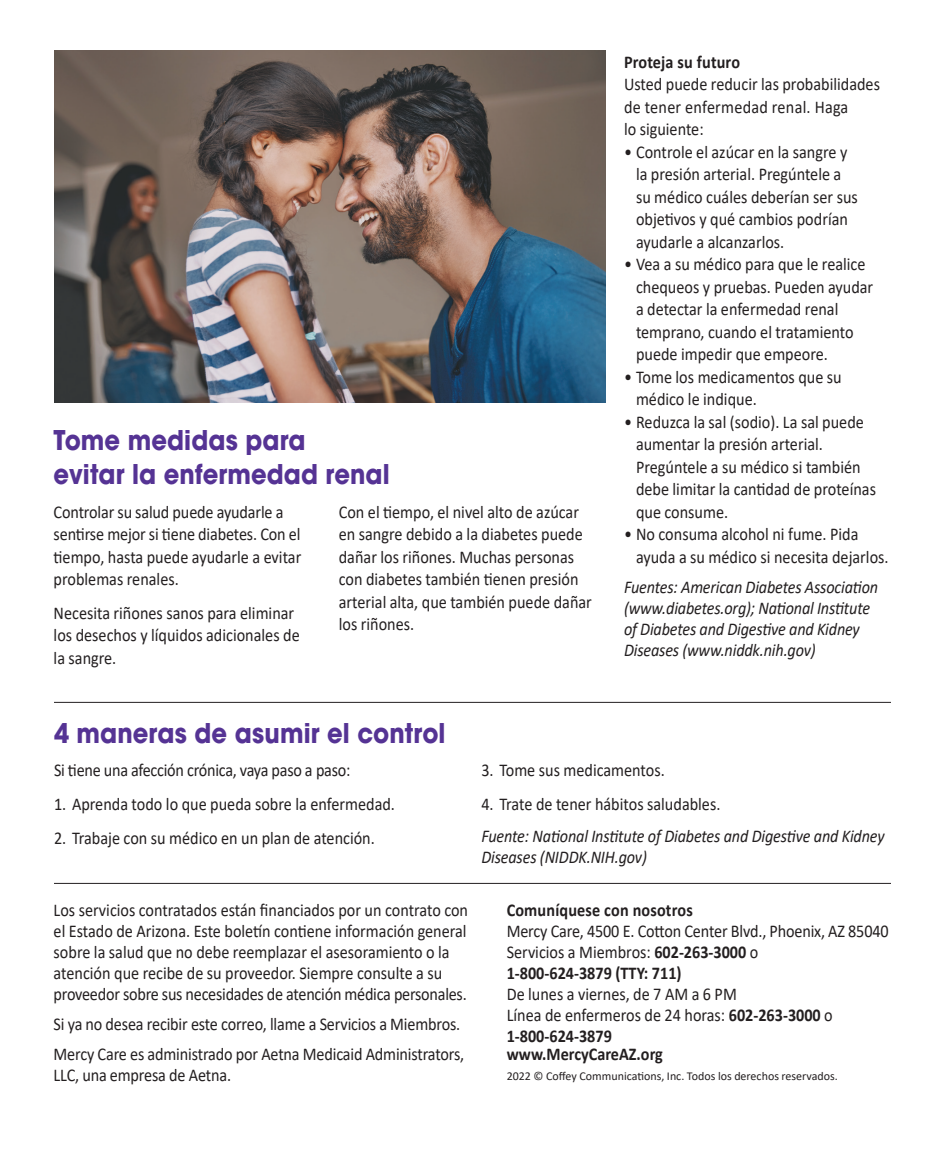
<style>
.page{position:relative;width:945px;height:1161px;background:#fff}
.page>*{position:absolute;margin:0;border:0;box-sizing:border-box;transform-origin:0 0}
.t1{font:700 27px/33.8px "ITC Avant Garde Std";letter-spacing:.005em;color:#553394;scale:.9 1}
.SP__12pt_BODY_MAIN{font:18px/22.5px "Calibri";color:#231f20;scale:.9 1}
.SP_12pt_Legal_discla{font:italic 18px/21px "Calibri";letter-spacing:-.01em;color:#231f20;scale:.9 1}
._12pt_Source___MC{font:italic 18px/21px "Calibri";letter-spacing:-.01em;color:#231f20;scale:.9 1}
.SP_12pt_Body_after_b{font:18px/22.5px "Calibri";color:#231f20;scale:.9 1}
.SP_12pt_Body_Breaker{font:700 18px "Calibri";letter-spacing:.01em;color:#231f20;scale:.9 1}
.t2{font:12px "Calibri";color:#231f20}
.s1{font-weight:700}
</style>
<div class="page">
<hr style="left:54px;top:702px;width:837px;height:1px;background:#231f20">
<img style="left:54px;top:51px;width:552px;height:351px">
<hr style="left:54px;top:883px;width:837px;height:1px;background:#231f20">
<h1 class="t1" style="left:54px;top:423px;width:375px">Tome medidas para<br>evitar la enfermedad renal</h1>
<p class="SP__12pt_BODY_MAIN" style="left:54px;top:500px;width:277px">Controlar su salud puede ayudarle a sentirse mejor si tiene diabetes. Con el tiempo, hasta puede ayudarle a evitar problemas renales.</p>
<p class="SP__12pt_BODY_MAIN" style="left:54px;top:601px;width:275px">Necesita riñones sanos para eliminar los desechos y líquidos adicionales de la sangre.</p>
<p class="SP__12pt_BODY_MAIN" style="left:339px;top:500px;width:283px">Con el tiempo, el nivel alto de azúcar en sangre debido a la diabetes puede dañar los riñones. Muchas personas con diabetes también tienen presión arterial alta, que también puede dañar los riñones.</p>
<p class="SP_12pt_Body_Breaker" style="left:624px;top:49px;width:130px">Proteja su futuro</p>
<p class="SP_12pt_Body_after_b" style="left:624px;top:72px;width:286px">Usted puede reducir las probabilidades de tener enfermedad renal. Haga<br>lo siguiente:</p>
<p class="SP__12pt_BODY_MAIN" style="left:636px;top:140px;width:248px;text-indent:-12px">• Controle el azúcar en la sangre y la presión arterial. Pregúntele a su médico cuáles deberían ser sus objetivos y qué cambios podrían ayudarle a alcanzarlos.</p>
<p class="SP__12pt_BODY_MAIN" style="left:636px;top:252px;width:265px;text-indent:-12px">• Vea a su médico para que le realice chequeos y pruebas. Pueden ayudar a detectar la enfermedad renal temprano, cuando el tratamiento puede impedir que empeore.</p>
<p class="SP__12pt_BODY_MAIN" style="left:636px;top:365px;width:230px;text-indent:-12px">• Tome los medicamentos que su médico le indique.</p>
<p class="SP__12pt_BODY_MAIN" style="left:636px;top:410px;width:268px;text-indent:-12px">• Reduzca la sal (sodio). La sal puede aumentar la presión arterial.<br>Pregúntele a su médico si también debe limitar la cantidad de proteínas que consume.</p>
<p class="SP__12pt_BODY_MAIN" style="left:636px;top:522px;width:282px;text-indent:-12px">• No consuma alcohol ni fume. Pida ayuda a su médico si necesita dejarlos.</p>
<p class="SP_12pt_Legal_discla" style="left:624px;top:576px;width:284px">Fuentes: American Diabetes Association (www.diabetes.org); National Institute of Diabetes and Digestive and Kidney Diseases (www.niddk.nih.gov)</p>
<h2 class="t1" style="left:54px;top:716px;width:437px">4 maneras de asumir el control</h2>
<p class="SP__12pt_BODY_MAIN" style="left:54px;top:759px;width:331px">Si tiene una afección crónica, vaya paso a paso:</p>
<p class="SP__12pt_BODY_MAIN" style="left:54px;top:792px;width:380px">1. Aprenda todo lo que pueda sobre la enfermedad.</p>
<p class="SP__12pt_BODY_MAIN" style="left:54px;top:826px;width:358px">2. Trabaje con su médico en un plan de atención.</p>
<p class="SP__12pt_BODY_MAIN" style="left:481px;top:759px;width:205px">3. Tome sus medicamentos.</p>
<p class="SP__12pt_BODY_MAIN" style="left:481px;top:792px;width:267px">4. Trate de tener hábitos saludables.</p>
<p class="_12pt_Source___MC" style="left:481px;top:824px;width:450px">Fuente: National Institute of Diabetes and Digestive and Kidney<br>Diseases (NIDDK.NIH.gov)</p>
<p class="SP__12pt_BODY_MAIN" style="left:54px;top:899px;width:462px;line-height:21px">Los servicios contratados están financiados por un contrato con el Estado de Arizona. Este boletín contiene información general sobre la salud que no debe reemplazar el asesoramiento o la atención que recibe de su proveedor. Siempre consulte a su proveedor sobre sus necesidades de atención médica personales.</p>
<p class="SP__12pt_BODY_MAIN" style="left:54px;top:1008px;width:458px;line-height:30px">Si ya no desea recibir este correo, llame a Servicios a Miembros.<br>Mercy Care es administrado por Aetna Medicaid Administrators,</p>
<p class="SP__12pt_BODY_MAIN" style="left:54px;top:1063px;width:199px">LLC, una empresa de Aetna.</p>
<p class="SP_12pt_Body_Breaker" style="left:507px;top:898px;width:208px">Comuníquese con nosotros</p>
<p class="SP__12pt_BODY_MAIN" style="left:507px;top:921px;width:426px;line-height:21px">Mercy Care, 4500 E. Cotton Center Blvd., Phoenix, AZ 85040<br>Servicios a Miembros: <span class="s1">602-263-3000</span> o<br><span class="s1">1-800-624-3879 (TTY: 711)</span></p>
<p class="SP__12pt_BODY_MAIN" style="left:507px;top:984px;width:364px;line-height:21px">De lunes a viernes, de 7 AM a 6 PM<br>Línea de enfermeros de 24 horas: <span class="s1">602-263-3000</span> o<br><span class="s1">1-800-624-3879</span></p>
<p class="SP_12pt_Body_Breaker" style="left:507px;top:1042px;width:175px">www.MercyCareAZ.org</p>
<p class="t2" style="left:507px;top:1068px;width:333px">2022 © Coffey Communications, Inc. Todos los derechos reservados.</p>
</div>
